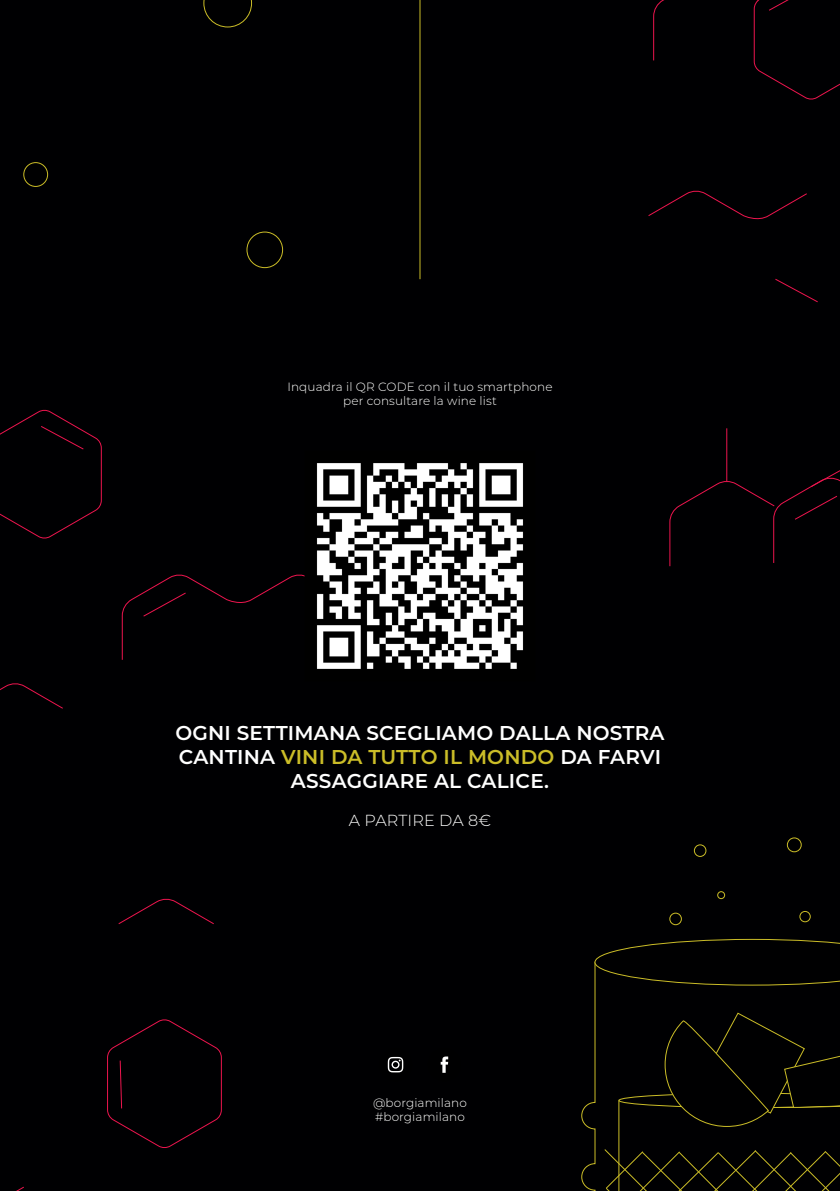
<style>
.page{position:relative;width:840px;height:1191px;background:#fff}
.page>*{position:absolute;margin:0;border:0;box-sizing:border-box;transform-origin:0 0}
.t1{font:600 20px/24px "Montserrat";letter-spacing:.01em;color:#fff;text-align:center}
.t2{font:300 16px "Montserrat";letter-spacing:.01em;color:#fff}
.t3{font:300 12px/14.4px "Montserrat";letter-spacing:.01em;color:#fff;text-align:center}
.s1{color:#cbbd28}
</style>
<div class="page">
<div style="left:0;top:0;width:839px;height:1191px;background:#000002"></div>
<svg style="left:648px;top:190px;width:159px;height:30px"></svg>
<svg style="left:669px;top:428px;width:170px;height:138px"></svg>
<hr style="left:726px;top:428px;width:1px;height:53px;background:#ed154e">
<svg style="left:775px;top:278px;width:42px;height:24px"></svg>
<svg style="left:653px;top:0;width:186px;height:100px"></svg>
<svg style="left:107px;top:1019px;width:115px;height:129px"></svg>
<svg style="left:0;top:409px;width:102px;height:130px"></svg>
<svg style="left:118px;top:898px;width:96px;height:26px"></svg>
<svg style="left:16px;top:1186px;width:8px;height:5px"></svg>
<svg style="left:122px;top:574px;width:133px;height:86px"></svg>
<svg style="left:0;top:683px;width:63px;height:26px"></svg>
<svg style="left:440px;top:1056px;width:8px;height:16px"></svg>
<svg style="left:387px;top:1057px;width:16px;height:15px"></svg>
<hr style="left:419px;top:0;width:1px;height:279px;background:#cbbd28">
<div style="left:246px;top:232px;width:37px;height:36px;border:1px solid #cbbd28;border-radius:50%"></div>
<svg style="left:203px;top:0;width:49px;height:27px"></svg>
<div style="left:24px;top:162px;width:24px;height:25px;border:1px solid #cbbd28;border-radius:50%"></div>
<svg style="left:581px;top:985px;width:204px;height:206px"></svg>
<svg style="left:594px;top:939px;width:245px;height:46px"></svg>
<div style="left:799px;top:911px;width:11px;height:11px;border:1px solid #cbbd28;border-radius:50%"></div>
<div style="left:786px;top:837px;width:15px;height:15px;border:1px solid #cbbd28;border-radius:50%"></div>
<div style="left:716px;top:891px;width:8px;height:8px;border:1px solid #cbbd28;border-radius:50%"></div>
<div style="left:669px;top:912px;width:12px;height:13px;border:1px solid #cbbd28;border-radius:50%"></div>
<div style="left:693px;top:844px;width:13px;height:13px;border:1px solid #cbbd28;border-radius:50%"></div>
<svg style="left:603px;top:1012px;width:236px;height:179px"></svg>
<img style="left:255px;top:463px;width:269px;height:206px">
<p class="t3" style="left:287px;top:379px;width:266px">Inquadra il QR CODE con il tuo smartphone per consultare la wine list</p>
<p class="t1" style="left:175px;top:719px;width:490px">OGNI SETTIMANA SCEGLIAMO DALLA NOSTRA<br>CANTINA <span class="s1">VINI DA TUTTO IL MONDO</span> DA FARVI<br>ASSAGGIARE AL CALICE.</p>
<p class="t2" style="left:348px;top:809px;width:144px">A PARTIRE DA 8€</p>
<p class="t3" style="left:373px;top:1095px;width:95px;text-align:left">@borgiamilano #borgiamilano</p>
</div>
